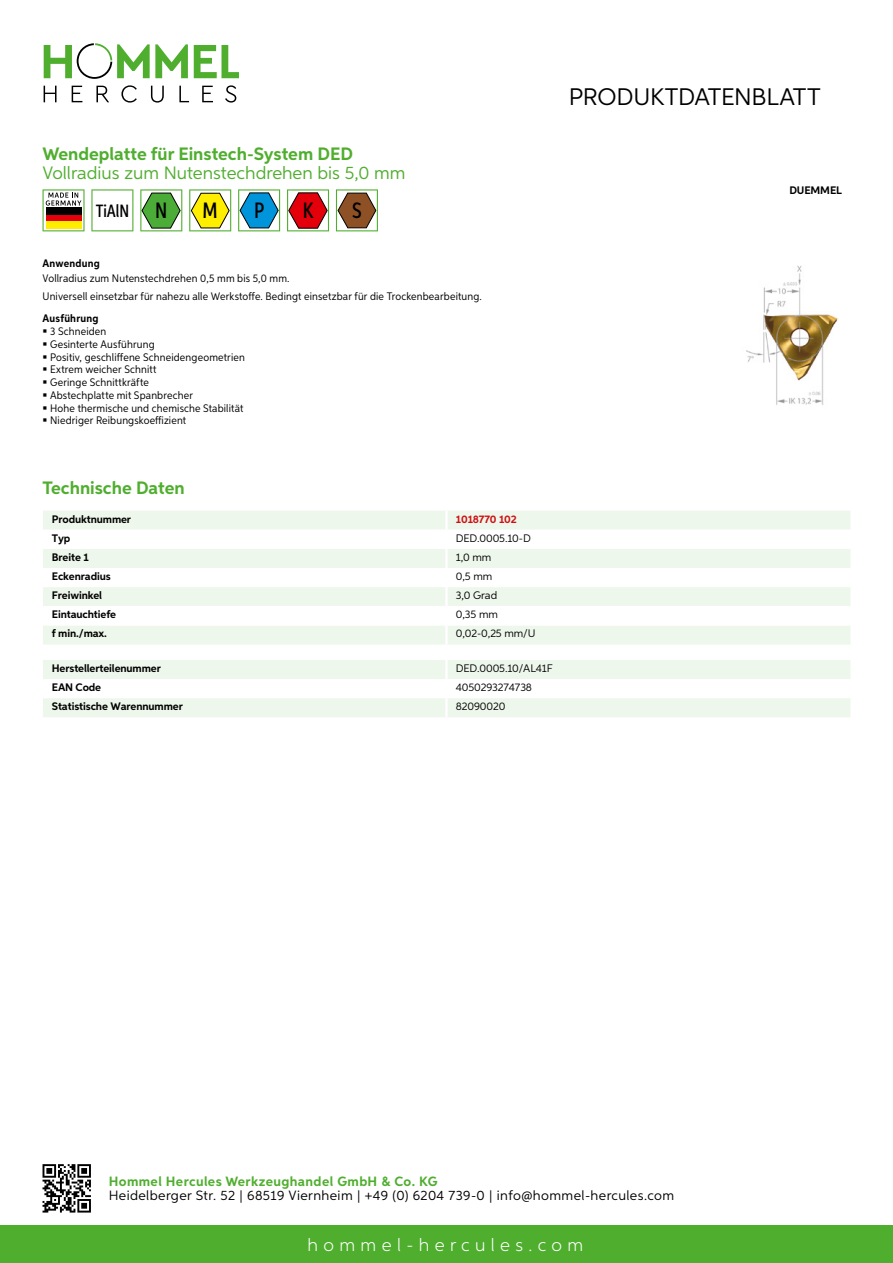
<style>
.page{position:relative;width:893px;height:1263px;background:#fff}
.page>*{position:absolute;margin:0;border:0;box-sizing:border-box;transform-origin:0 0}
.t1{font:24px "Aspira";letter-spacing:-.01em;color:#000}
.t2{font:500 22.2px "Aspira XX Nar";color:#000}
.t3{font:700 18px "Aspira";color:#50ae2f}
.t4{font:18px "Aspira";color:#50ae2f}
.t5{font:300 18px "Aspira";letter-spacing:.3em;color:#fff}
.t6{font:500 17.85px "Aspira XX Nar";color:#000}
.t7{font:13.5px "Aspira";letter-spacing:.03em;color:#000}
.t8{font:700 13.5px "Aspira";letter-spacing:.03em;color:#50ae2f}
.t9{font:10.95px/12.8px "Aspira Nar";letter-spacing:.015em;color:#000}
.t10{font:700 10.95px "Aspira";letter-spacing:-.01em;color:#000}
.t11{font:10.95px "Aspira";letter-spacing:-.01em;color:#000}
.t12{font:700 10.95px "Aspira Nar";letter-spacing:.02em;color:#000}
.t13{font:700 10.95px "Aspira";letter-spacing:-.01em;color:#cd1013}
.s1{font-size:22.2px}
</style>
<div class="page">
<div style="left:0;top:1226px;width:893px;height:37px;background:#50ae2f"></div>
<svg style="left:43px;top:1164px;width:48px;height:48px"></svg>
<svg style="left:194px;top:45px;width:45px;height:33px"></svg>
<svg style="left:44px;top:43px;width:144px;height:36px"></svg>
<svg style="left:44px;top:86px;width:13px;height:16px"></svg>
<svg style="left:72px;top:86px;width:10px;height:16px"></svg>
<svg style="left:96px;top:86px;width:13px;height:16px"></svg>
<svg style="left:121px;top:85px;width:16px;height:18px"></svg>
<svg style="left:151px;top:86px;width:13px;height:17px"></svg>
<svg style="left:179px;top:86px;width:10px;height:16px"></svg>
<svg style="left:202px;top:86px;width:11px;height:16px"></svg>
<svg style="left:225px;top:85px;width:11px;height:18px"></svg>
<div style="left:43px;top:511px;width:807px;height:133px;background:#eef7eb"></div>
<svg style="left:43px;top:530px;width:807px;height:95px"></svg>
<hr style="left:445px;top:511px;width:3px;height:19px;background:#fff">
<hr style="left:445px;top:530px;width:3px;height:19px;background:#fff">
<hr style="left:445px;top:549px;width:3px;height:19px;background:#fff">
<hr style="left:445px;top:568px;width:3px;height:19px;background:#fff">
<hr style="left:445px;top:587px;width:3px;height:19px;background:#fff">
<hr style="left:445px;top:606px;width:3px;height:19px;background:#fff">
<hr style="left:445px;top:625px;width:3px;height:19px;background:#fff">
<svg style="left:43px;top:660px;width:807px;height:57px"></svg>
<hr style="left:445px;top:698px;width:3px;height:19px;background:#fff">
<svg style="left:43px;top:189px;width:42px;height:42px"></svg>
<div style="left:46px;top:214px;width:35px;height:7px;background:#e3000b"></div>
<div style="left:46px;top:208px;width:35px;height:7px;background:#000"></div>
<div style="left:46px;top:221px;width:35px;height:7px;background:#ffed00"></div>
<svg style="left:91px;top:189px;width:42px;height:42px"></svg>
<svg style="left:140px;top:189px;width:42px;height:42px"></svg>
<svg style="left:189px;top:189px;width:42px;height:42px"></svg>
<svg style="left:238px;top:189px;width:42px;height:42px"></svg>
<svg style="left:287px;top:189px;width:42px;height:42px"></svg>
<svg style="left:336px;top:189px;width:42px;height:42px"></svg>
<img style="left:746px;top:265px;width:92px;height:140px">
<h3 class="t3" style="left:43px;top:142px;width:312px">Wendeplatte für Einstech-System DED</h3>
<h3 class="t4" style="left:43px;top:162px;width:364px">Vollradius zum N utenstechdrehen bis 5,0 mm</h3>
<h3 class="t6" style="left:96px;top:200px;width:73px">TiAlN <span class="s1">N</span></h3>
<h2 class="t2" style="left:203px;top:197px;width:17px">M</h2>
<h2 class="t2" style="left:254px;top:197px;width:12px">P</h2>
<h2 class="t2" style="left:303px;top:197px;width:12px">K</h2>
<h2 class="t2" style="left:352px;top:197px;width:11px">S</h2>
<p class="t12" style="left:43px;top:257px;width:59px">Anwendung</p>
<p class="t9" style="left:43px;top:270px;width:441px;line-height:17.5px">Vollradius zum Nutenstechdrehen 0,5 mm bis 5,0 mm.<br>Universell einsetzbar für nahezu alle Werkstoffe. Bedingt einsetzbar für die Trockenbearbeitung.</p>
<p class="t12" style="left:43px;top:312px;width:58px">Ausführung</p>
<p class="t9" style="left:50px;top:325px;width:196px">3 Schneiden<br>Gesinterte Ausführung<br>Positiv, geschliffene Schneidengeometrien<br>Extrem weicher Schnitt<br>Geringe Schnittkräfte<br>Abstechplatte mit Spanbrecher<br>Hohe thermische und chemische Stabilität<br>Niedriger Reibungskoeffizient</p>
<h1 class="t1" style="left:569px;top:82px;width:253px">Produktdatenblatt</h1>
<p class="t10" style="left:789px;top:183px;width:54px">DUEMMEL</p>
<h3 class="t3" style="left:43px;top:476px;width:144px">Technische Daten</h3>
<p class="t10" style="left:52px;top:512px;width:81px">Produktnummer</p>
<p class="t13" style="left:456px;top:512px;width:62px">1018770 102</p>
<p class="t10" style="left:52px;top:531px;width:20px">Typ</p>
<p class="t11" style="left:456px;top:531px;width:8px">DED</p>
<p class="t11" style="left:477px;top:531px;width:53px">.0005.10-D</p>
<p class="t10" style="left:52px;top:550px;width:38px">Breite 1</p>
<p class="t11" style="left:456px;top:550px;width:37px">1,0 mm</p>
<p class="t10" style="left:52px;top:569px;width:60px">Eckenradius</p>
<p class="t11" style="left:456px;top:569px;width:38px">0,5 mm</p>
<p class="t10" style="left:52px;top:588px;width:52px">Freiwinkel</p>
<p class="t11" style="left:456px;top:589px;width:43px">3,0 Grad</p>
<p class="t10" style="left:52px;top:608px;width:66px">Eintauchtiefe</p>
<p class="t11" style="left:456px;top:608px;width:44px">0,35 mm</p>
<p class="t10" style="left:52px;top:627px;width:57px">f min./max.</p>
<p class="t11" style="left:456px;top:627px;width:79px">0,02-0,25 mm/U</p>
<p class="t10" style="left:52px;top:661px;width:111px">Herstellerteilenummer</p>
<p class="t11" style="left:456px;top:661px;width:8px">DED</p>
<p class="t11" style="left:477px;top:661px;width:77px">.0005.10/AL41F</p>
<p class="t10" style="left:52px;top:680px;width:51px">EAN Code</p>
<p class="t11" style="left:456px;top:680px;width:78px">4050293274738</p>
<p class="t10" style="left:52px;top:700px;width:132px">Statistische Warennummer</p>
<p class="t11" style="left:456px;top:700px;width:51px">82090020</p>
<p class="t8" style="left:109px;top:1172px;width:330px">Hommel Hercules Werkzeughandel GmbH &amp; Co. KG</p>
<p class="t7" style="left:109px;top:1187px;width:567px">Heidelberger Str. 52 | 68519 Viernheim | +49 (0) 6204 739-0 | info@hommel-hercules.com</p>
<h3 class="t5" style="left:307px;top:1234px;width:277px">hommel-hercules.com</h3>
</div>
